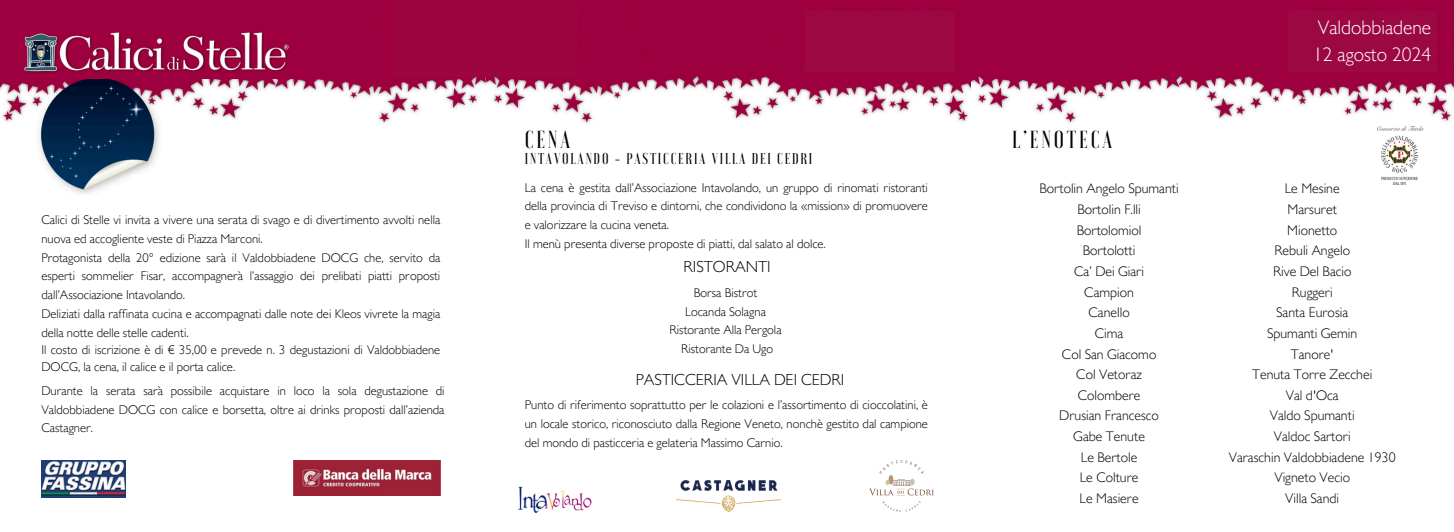
<style>
.page{position:relative;width:1454px;height:532px;background:#fff}
.page>*{position:absolute;margin:0;border:0;box-sizing:border-box;transform-origin:0 0}
.t1{font:500 24.62px "Voga";letter-spacing:.115em;color:#000}
.t2{font:300 19.5px/27.2px "Gill Sans MT Std";color:#fff}
.t3{font:300 16px "Gill Sans MT Std";color:#000}
.t4{font:500 15.75px "Voga";letter-spacing:.115em;color:#000}
.t5{font:300 13.88px "Gill Sans MT Std";color:#000}
.t6{font:300 12.62px/18.8px "Gill Sans MT Std";color:#000;text-align:justify}
</style>
<div class="page">
<img style="left:970px;top:0;width:483px;height:123px">
<img style="left:0;top:0;width:970px;height:194px">
<div style="left:805px;top:12px;width:149px;height:60px;background:#9c0841"></div>
<div style="left:162px;top:125px;width:796px;height:372px;background:#fff"></div>
<img style="left:4px;top:1px;width:298px;height:78px">
<div style="left:132px;top:175px;width:149px;height:311px;background:#fff"></div>
<div style="left:1288px;top:12px;width:148px;height:60px;background:#9c0841"></div>
<div style="left:647px;top:125px;width:793px;height:371px;background:#fff"></div>
<div style="left:394px;top:0;width:182px;height:77px;background:#9d0541"></div>
<img style="left:869px;top:460px;width:65px;height:52px">
<img style="left:518px;top:486px;width:73px;height:26px">
<img style="left:676px;top:480px;width:104px;height:31px">
<img style="left:41px;top:460px;width:85px;height:37px">
<img style="left:293px;top:460px;width:147px;height:35px">
<img style="left:1377px;top:127px;width:46px;height:58px">
<p class="t6" style="left:41px;top:212px;width:400px">Calici di Stelle vi invita a vivere una serata di svago e di divertimento avvolti nella nuova ed accogliente veste di Piazza Marconi.</p>
<p class="t6" style="left:41px;top:250px;width:400px">Protagonista della 20° edizione sarà il Valdobbiadene DOCG che, servito da esperti sommelier Fisar, accompagnerà l’assaggio dei prelibati piatti proposti dall’Associazione Intavolando.</p>
<p class="t6" style="left:41px;top:306px;width:400px">Deliziati dalla raffinata cucina e accompagnati dalle note dei Kleos vivrete la magia della notte delle stelle cadenti.</p>
<p class="t6" style="left:41px;top:343px;width:400px;line-height:16.9px">Il costo di iscrizione è di € 35,00 e prevede n. 3 degustazioni di Valdobbiadene<br>DOCG, la cena, il calice e il porta calice.</p>
<p class="t6" style="left:41px;top:383px;width:404px">Durante la serata sarà possibile acquistare in loco la sola degustazione di Valdobbiadene DOCG con calice e borsetta, oltre ai drinks proposti dall’azienda Castagner.</p>
<p class="t1" style="left:524px;top:128px;width:47px">CENA</p>
<p class="t4" style="left:524px;top:151px;width:289px">INTAVOLANDO - PASTICCERIA VILLA DEI CEDRI</p>
<h4 class="t6" style="left:524px;top:180px;width:404px">La cena è gestita dall’Associazione Intavolando, un gruppo di rinomati ristoranti della provincia di Treviso e dintorni, che condividono la «mission» di promuovere e valorizzare la cucina veneta.</h4>
<p class="t6" style="left:524px;top:236px;width:302px">Il menù presenta diverse proposte di piatti, dal salato al dolce.</p>
<p class="t3" style="left:683px;top:260px;width:89px">RISTORANTI</p>
<p class="t6" style="left:693px;top:285px;width:65px">Borsa Bistrot</p>
<p class="t6" style="left:685px;top:304px;width:82px">Locanda Solagna</p>
<p class="t6" style="left:669px;top:322px;width:113px">Ristorante Alla Pergola</p>
<p class="t6" style="left:681px;top:341px;width:94px">Ristorante Da Ugo</p>
<p class="t3" style="left:635px;top:374px;width:210px">PASTICCERIA VILLA DEI CEDRI</p>
<p class="t6" style="left:524px;top:397px;width:404px">Punto di riferimento soprattutto per le colazioni e l’assortimento di cioccolatini, è un locale storico, riconosciuto dalla Regione Veneto, nonchè gestito dal campione del mondo di pasticceria e gelateria Massimo Carnio.</p>
<p class="t1" style="left:1011px;top:128px;width:102px">L’ENOTECA</p>
<h2 class="t5" style="left:1039px;top:184px;width:141px">Bortolin Angelo Spumanti</h2>
<h1 class="t5" style="left:1077px;top:204px;width:65px">Bortolin F.lli</h1>
<p class="t5" style="left:1076px;top:225px;width:66px">Bortolomiol</p>
<p class="t5" style="left:1082px;top:246px;width:54px">Bortolotti</p>
<p class="t5" style="left:1074px;top:266px;width:71px">Ca’ Dei Giari</p>
<p class="t5" style="left:1084px;top:287px;width:51px">Campion</p>
<p class="t5" style="left:1088px;top:308px;width:43px">Canello</p>
<p class="t5" style="left:1094px;top:328px;width:30px">Cima</p>
<p class="t5" style="left:1061px;top:349px;width:96px">Col San Giacomo</p>
<p class="t5" style="left:1076px;top:369px;width:67px">Col Vetoraz</p>
<p class="t5" style="left:1077px;top:390px;width:64px">Colombere</p>
<p class="t5" style="left:1059px;top:411px;width:101px">Drusian Francesco</p>
<p class="t5" style="left:1073px;top:431px;width:73px">Gabe Tenute</p>
<p class="t5" style="left:1080px;top:452px;width:58px">Le Bertole</p>
<p class="t5" style="left:1079px;top:473px;width:60px">Le Colture</p>
<p class="t5" style="left:1079px;top:493px;width:61px">Le Masiere</p>
<p class="t2" style="left:1312px;top:16px;width:120px">Valdobbiadene<br>12 agosto 2024</p>
<p class="t5" style="left:1284px;top:184px;width:56px">Le Mesine</p>
<p class="t5" style="left:1287px;top:204px;width:51px">Marsuret</p>
<p class="t5" style="left:1286px;top:225px;width:52px">Mionetto</p>
<p class="t5" style="left:1274px;top:246px;width:77px">Rebuli Angelo</p>
<p class="t5" style="left:1272px;top:266px;width:80px">Rive Del Bacio</p>
<p class="t5" style="left:1291px;top:287px;width:42px">Ruggeri</p>
<p class="t5" style="left:1276px;top:308px;width:73px">Santa Eurosia</p>
<p class="t5" style="left:1266px;top:328px;width:92px">Spumanti Gemin</p>
<p class="t5" style="left:1290px;top:349px;width:44px">Tanore'</p>
<p class="t5" style="left:1251px;top:369px;width:122px">Tenuta Torre Zecchei</p>
<p class="t5" style="left:1285px;top:390px;width:54px">Val d'Oca</p>
<p class="t5" style="left:1269px;top:411px;width:86px">Valdo Spumanti</p>
<p class="t5" style="left:1273px;top:431px;width:78px">Valdoc Sartori</p>
<p class="t5" style="left:1228px;top:452px;width:168px">Varaschin Valdobbiadene 1930</p>
<p class="t5" style="left:1274px;top:473px;width:77px">Vigneto Vecio</p>
<p class="t5" style="left:1285px;top:493px;width:55px">Villa Sandi</p>
</div>
